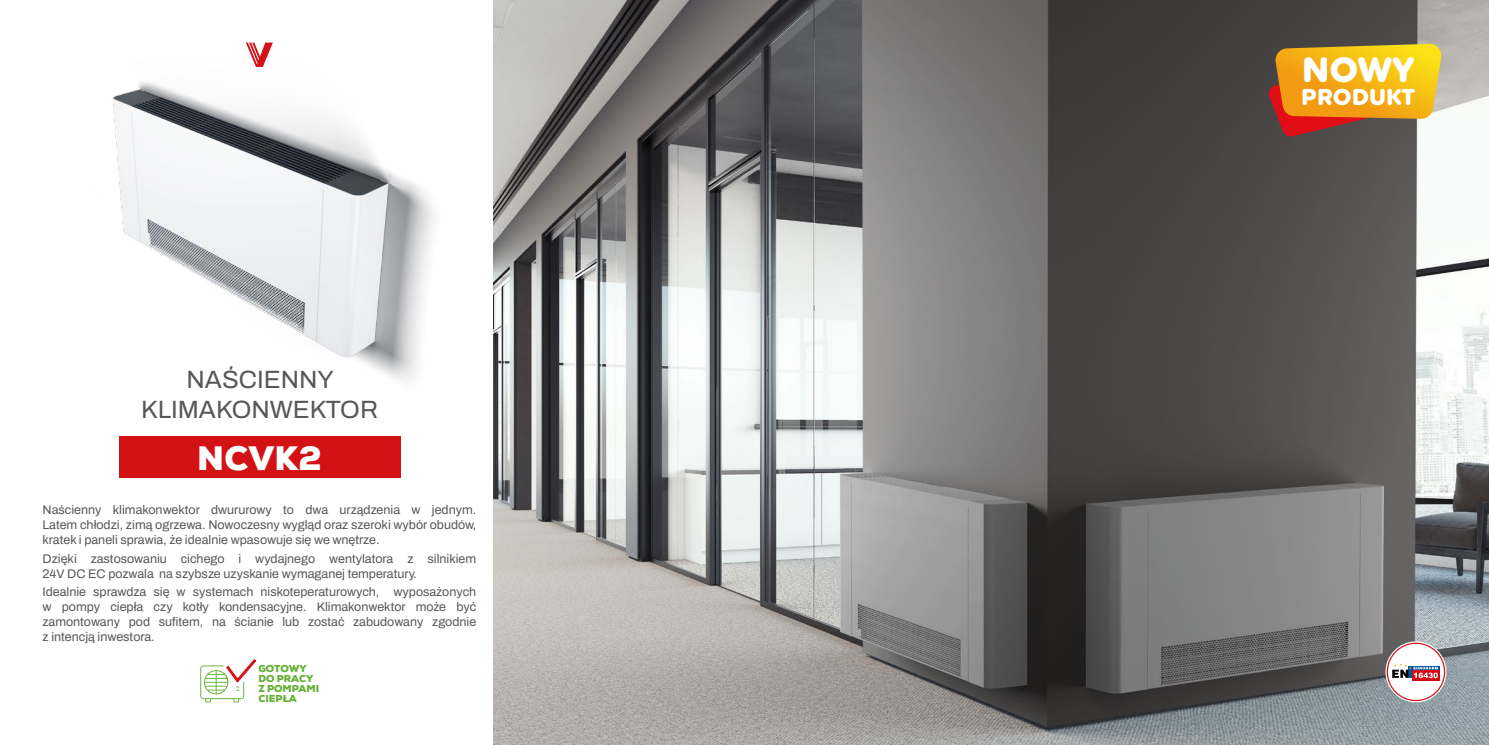
<style>
.page{position:relative;width:1489px;height:745px;background:#fff}
.page>*{position:absolute;margin:0;border:0;box-sizing:border-box;transform-origin:0 0}
.t1{font:900 35.12px "Uniform Rounded";color:#fff}
.t2{font:900 33.75px "Nexa";letter-spacing:.015em;color:#fff}
.t3{font:600 25px/30px "Archivo";color:#575756;text-align:center}
.t4{font:900 23px "Uniform Rounded";color:#fff}
.t5{font:600 12.5px/15px "Archivo";color:#575756;text-align:justify}
.t6{font:900 10px/10px "Nexa";color:#66b136}
</style>
<div class="page">
<img style="left:112px;top:62px;width:382px;height:334px">
<svg style="left:246px;top:43px;width:27px;height:24px"></svg>
<img style="left:494px;top:0;width:994px;height:744px">
<svg style="left:1267px;top:44px;width:175px;height:93px;background:#d49628"></svg>
<svg style="left:1385px;top:641px;width:60px;height:60px"></svg>
<div style="left:1385px;top:641px;width:61px;height:61px;border:1px solid #fff;border-radius:50%"></div>
<div style="left:1387px;top:643px;width:56px;height:56px;background:#fff;border-radius:50%"></div>
<div style="left:1408px;top:666px;width:31px;height:11px;background:#c5d8e8"></div>
<svg style="left:1411px;top:669px;width:28px;height:11px"></svg>
<svg style="left:1392px;top:663px;width:45px;height:14px"></svg>
<div style="left:119px;top:436px;width:281px;height:41px;background:#d31216"></div>
<svg style="left:200px;top:659px;width:56px;height:43px"></svg>
<h3 class="t3" style="left:141px;top:364px;width:238px">NAŚCIENNY<br>KLIMAKONWEKTOR</h3>
<h2 class="t2" style="left:197px;top:435px;width:126px">NCVK2</h2>
<p class="t5" style="left:43px;top:502px;width:435px">Naścienny klimakonwektor dwururowy to dwa urządzenia w jednym.<br>Latem chłodzi, zimą ogrzewa. Nowoczesny wygląd oraz szeroki wybór obudów, kratek i paneli sprawia, że idealnie wpasowuje się we wnętrze.</p>
<p class="t5" style="left:43px;top:550px;width:435px">Dzięki zastosowaniu cichego i wydajnego wentylatora z silnikiem<br>24V DC EC pozwala na szybsze uzyskanie wymaganej temperatury.</p>
<p class="t5" style="left:43px;top:584px;width:435px">Idealnie sprawdza się w systemach niskoteperaturowych, wyposażonych w pompy ciepła czy kotły kondensacyjne. Klimakonwektor może być zamontowany pod sufitem, na ścianie lub zostać zabudowany zgodnie z intencją inwestora.</p>
<p class="t6" style="left:258px;top:663px;width:62px">GOTOWY<br>DO PRACY<br>Z POMPAMI<br>CIEPŁA</p>
<h1 class="t1" style="left:1301px;top:49px;width:114px">NOWY</h1>
<h3 class="t4" style="left:1300px;top:83px;width:115px">PRODUKT</h3>
</div>
